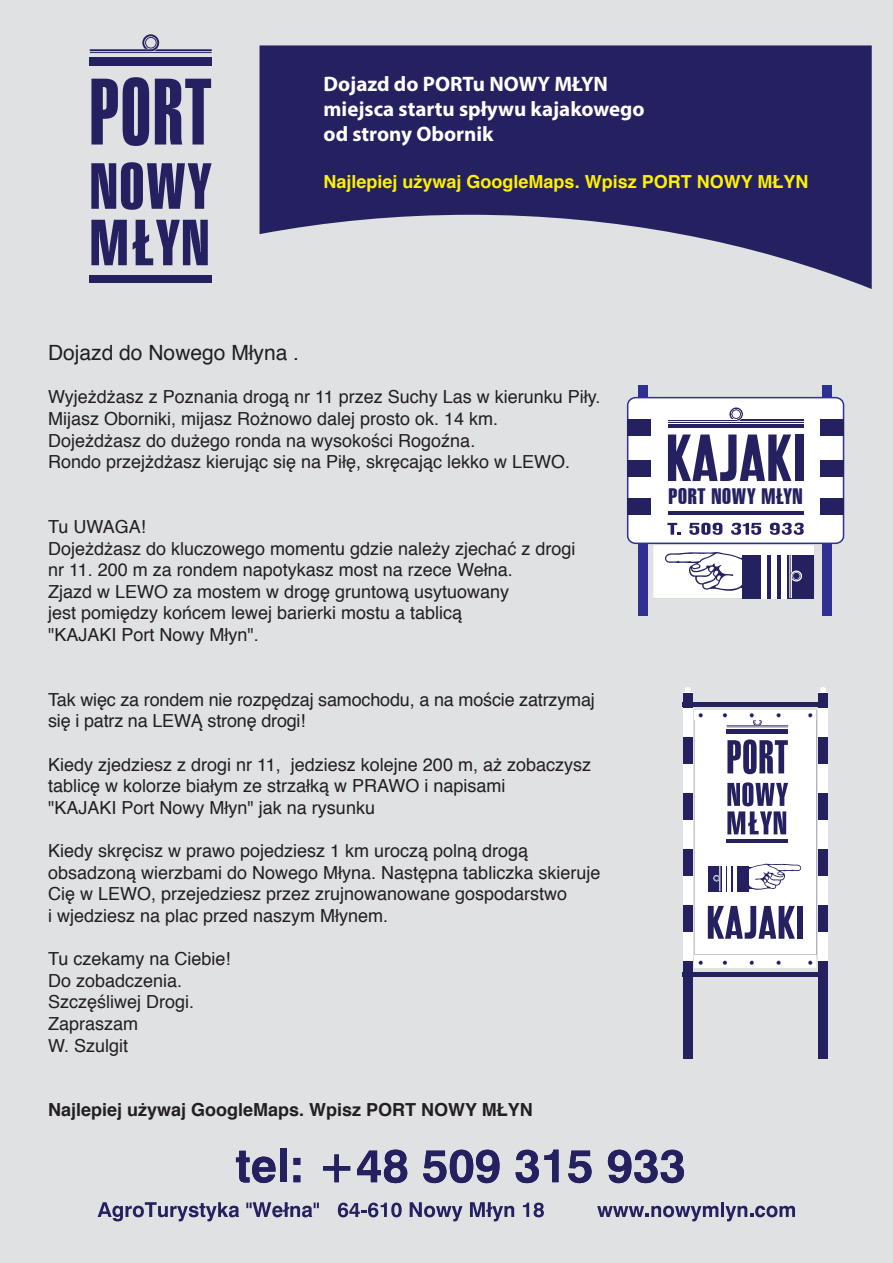
<style>
.page{position:relative;width:893px;height:1263px;background:#e0e1e3}
.page>*{position:absolute;margin:0;border:0;box-sizing:border-box;transform-origin:0 0}
.t1{font:21.9px "Swiss 911 BT Extra Compressed";letter-spacing:.03em;color:#252161;scale:1.09 1}
.t2{font:700 21px/25.2px "Myriad Pro";color:#fff}
.t3{font:21px "Helvetica";color:#231f20}
.t4{font:18px/21.6px "Helvetica";color:#231f20}
.t5{font:700 18px "Helvetica";color:#fff101}
.t6{font:700 18px "Helvetica";color:#231f20}
</style>
<div class="page">
<svg style="left:260px;top:45px;width:612px;height:244px;fill:#252161"></svg>
<svg style="left:98px;top:1202px;width:141px;height:19px"></svg>
<svg style="left:246px;top:1202px;width:73px;height:15px"></svg>
<svg style="left:338px;top:1202px;width:64px;height:15px"></svg>
<svg style="left:410px;top:1202px;width:52px;height:19px"></svg>
<svg style="left:470px;top:1202px;width:44px;height:19px"></svg>
<svg style="left:523px;top:1202px;width:21px;height:15px"></svg>
<svg style="left:597px;top:1206px;width:121px;height:15px"></svg>
<hr style="left:721px;top:1202px;width:3px;height:15px;background:#252161">
<svg style="left:725px;top:1206px;width:70px;height:15px"></svg>
<svg style="left:236px;top:1151px;width:39px;height:32px"></svg>
<div style="left:280px;top:1149px;width:7px;height:33px;background:#252161"></div>
<svg style="left:293px;top:1158px;width:7px;height:24px"></svg>
<svg style="left:323px;top:1154px;width:27px;height:28px"></svg>
<svg style="left:357px;top:1150px;width:50px;height:33px"></svg>
<svg style="left:423px;top:1150px;width:76px;height:33px"></svg>
<svg style="left:516px;top:1150px;width:42px;height:33px"></svg>
<svg style="left:568px;top:1150px;width:24px;height:33px"></svg>
<svg style="left:608px;top:1150px;width:76px;height:33px"></svg>
<svg style="left:683px;top:687px;width:10px;height:6px"></svg>
<svg style="left:818px;top:687px;width:10px;height:6px"></svg>
<svg style="left:694px;top:710px;width:122px;height:257px;background:#cfcfdc"></svg>
<div style="left:683px;top:693px;width:10px;height:365px;background:#252161"></div>
<div style="left:818px;top:693px;width:10px;height:365px;background:#252161"></div>
<div style="left:683px;top:702px;width:145px;height:5px;background:#252161"></div>
<div style="left:683px;top:972px;width:145px;height:5px;background:#252161"></div>
<div style="left:818px;top:708px;width:10px;height:28px;background:#fff"></div>
<div style="left:818px;top:764px;width:10px;height:28px;background:#fff"></div>
<div style="left:818px;top:820px;width:10px;height:28px;background:#fff"></div>
<div style="left:818px;top:876px;width:10px;height:28px;background:#fff"></div>
<div style="left:818px;top:932px;width:10px;height:28px;background:#fff"></div>
<div style="left:683px;top:708px;width:10px;height:28px;background:#fff"></div>
<div style="left:683px;top:764px;width:10px;height:28px;background:#fff"></div>
<div style="left:683px;top:820px;width:10px;height:28px;background:#fff"></div>
<div style="left:683px;top:876px;width:10px;height:28px;background:#fff"></div>
<div style="left:683px;top:932px;width:10px;height:28px;background:#fff"></div>
<svg style="left:654px;top:546px;width:160px;height:52px;background:#b1b0c6"></svg>
<div style="left:781px;top:555px;width:5px;height:43px;background:#fff"></div>
<div style="left:771px;top:555px;width:6px;height:43px;background:#fff"></div>
<div style="left:761px;top:555px;width:6px;height:43px;background:#fff"></div>
<div style="left:638px;top:386px;width:9px;height:230px;background:#2e3092"></div>
<div style="left:822px;top:386px;width:10px;height:230px;background:#2e3092"></div>
<div style="left:628px;top:398px;width:215px;height:145px;background:#fff;border-radius:8px"></div>
<div style="left:627px;top:397px;width:217px;height:147px;border:2px solid #2e3092;border-radius:8px"></div>
<svg style="left:668px;top:434px;width:123px;height:47px"></svg>
<div style="left:795px;top:434px;width:8px;height:47px;background:#252161"></div>
<hr style="left:668px;top:424px;width:135px;height:4px;background:#252160">
<hr style="left:668px;top:511px;width:135px;height:4px;background:#252160">
<hr style="left:668px;top:419px;width:135px;height:2px;background:#27235f">
<svg style="left:729px;top:407px;width:14px;height:14px"></svg>
<svg style="left:732px;top:410px;width:11px;height:11px"></svg>
<hr style="left:668px;top:422px;width:135px;height:1px;background:#27235f">
<hr style="left:668px;top:419px;width:68px;height:1px;background:#fff">
<div style="left:820px;top:499px;width:24px;height:16px;background:#252161"></div>
<div style="left:820px;top:460px;width:24px;height:16px;background:#252161"></div>
<div style="left:820px;top:420px;width:24px;height:16px;background:#252161"></div>
<div style="left:627px;top:499px;width:24px;height:16px;background:#252161"></div>
<div style="left:627px;top:460px;width:24px;height:16px;background:#252161"></div>
<div style="left:627px;top:420px;width:24px;height:16px;background:#252161"></div>
<svg style="left:667px;top:523px;width:14px;height:12px"></svg>
<svg style="left:689px;top:523px;width:33px;height:12px"></svg>
<svg style="left:731px;top:523px;width:30px;height:12px"></svg>
<svg style="left:770px;top:523px;width:34px;height:12px"></svg>
<svg style="left:91px;top:77px;width:58px;height:69px"></svg>
<svg style="left:155px;top:79px;width:56px;height:66px"></svg>
<svg style="left:91px;top:162px;width:121px;height:48px"></svg>
<svg style="left:91px;top:220px;width:36px;height:45px"></svg>
<svg style="left:133px;top:220px;width:75px;height:45px"></svg>
<hr style="left:90px;top:52px;width:122px;height:1px;background:#252161">
<svg style="left:90px;top:34px;width:122px;height:17px"></svg>
<div style="left:90px;top:57px;width:122px;height:9px;background:#252161"></div>
<div style="left:90px;top:275px;width:122px;height:8px;background:#252161"></div>
<p class="t2" style="left:324px;top:70px;width:322px">Dojazd do PORTu NOWY MŁYN miejsca startu spływu kajakowego od strony Obornik</p>
<p class="t5" style="left:324px;top:167px;width:486px">Najlepiej używaj GoogleMaps. Wpisz PORT NOWY MŁYN</p>
<p class="t3" style="left:48px;top:337px;width:252px">Dojazd do Nowego Młyna .</p>
<p class="t4" style="left:48px;top:387px;width:554px">Wyjeżdżasz z Poznania drogą nr 11 przez Suchy Las w kierunku Piły.<br>Mijasz Oborniki, mijasz Rożnowo dalej prosto ok. 14 km.<br>Dojeżdżasz do dużego ronda na wysokości Rogoźna.<br>Rondo przejżdżasz kierując się na Piłę, skręcając lekko w LEWO.</p>
<p class="t4" style="left:48px;top:516px;width:529px">Tu UWAGA!<br>Dojeżdżasz do kluczowego momentu gdzie należy zjechać z drogi nr 11. 200 m za rondem napotykasz most na rzece Wełna.<br>Zjazd w LEWO za mostem w drogę gruntową usytuowany<br>jest pomiędzy końcem lewej barierki mostu a tablicą<br>"KAJAKI Port Nowy Młyn".</p>
<p class="t4" style="left:48px;top:689px;width:548px">Tak więc za rondem nie rozpędzaj samochodu, a na moście zatrzymaj się i patrz na LEWĄ stronę drogi!</p>
<p class="t4" style="left:48px;top:754px;width:544px">Kiedy zjedziesz z drogi nr 11, jedziesz kolejne 200 m, aż zobaczysz tablicę w kolorze białym ze strzałką w PRAWO i napisami<br>"KAJAKI Port Nowy Młyn" jak na rysunku</p>
<p class="t4" style="left:48px;top:840px;width:554px">Kiedy skręcisz w prawo pojedziesz 1 km uroczą polną drogą obsadzoną wierzbami do Nowego Młyna. Następna tabliczka skieruje Cię w LEWO, przejedziesz przez zrujnowanowane gospodarstwo<br>i wjedziesz na plac przed naszym Młynem.</p>
<p class="t4" style="left:48px;top:948px;width:184px">Tu czekamy na Ciebie!<br>Do zobadczenia.<br>Szczęśliwej Drogi.<br>Zapraszam<br>W. Szulgit</p>
<p class="t6" style="left:48px;top:1095px;width:486px">Najlepiej używaj GoogleMaps. Wpisz PORT NOWY MŁYN</p>
<p class="t1" style="left:668px;top:484px;width:125px">PORT NOWY MŁYN</p>
</div>
